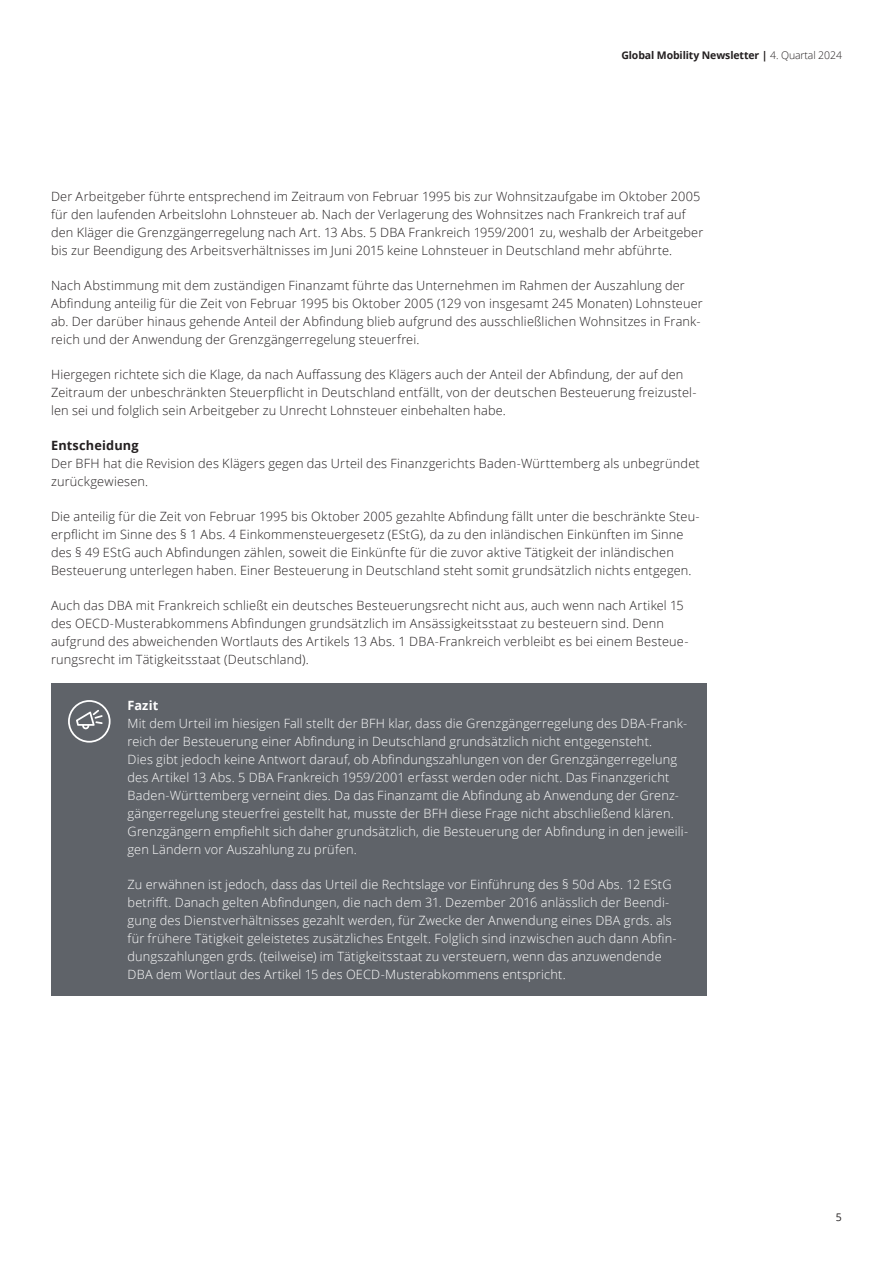
<style>
.page{position:relative;width:893px;height:1263px;background:#fff}
.page>*{position:absolute;margin:0;border:0;box-sizing:border-box;transform-origin:0 0}
.t1{font:300 12.75px/18px "Open Sans";letter-spacing:.01em;color:#231f20}
.t2{font:300 12.75px/18px "Open Sans";letter-spacing:.01em;color:#fff}
.t3{font:700 12.75px "Open Sans";letter-spacing:.015em;color:#231f20}
.t4{font:700 12.75px "Open Sans";letter-spacing:.01em;color:#fff}
.t5{font:700 10.5px "Open Sans";letter-spacing:-.01em;color:#231f20}
.t6{font:10.5px "Open Sans";color:#231f20}
.s1{font-weight:300}
</style>
<div class="page">
<div style="left:51px;top:683px;width:656px;height:313px;background:#5f6369"></div>
<svg style="left:68px;top:700px;width:43px;height:43px"></svg>
<p class="t5" style="left:621px;top:48px;width:222px">Global Mobility Newsletter | <span class="s1">4. Quartal 2024</span></p>
<p class="t1" style="left:51px;top:187px;width:654px">Der Arbeitgeber führte entsprechend im Zeitraum von Februar 1995 bis zur Wohnsitzaufgabe im Oktober 2005 für den laufenden Arbeitslohn Lohnsteuer ab. Nach der Verlagerung des Wohnsitzes nach Frankreich traf auf den Kläger die Grenzgängerregelung nach Art. 13 Abs. 5 DBA Frankreich 1959/2001 zu, weshalb der Arbeitgeber bis zur Beendigung des Arbeitsverhältnisses im Juni 2015 keine Lohnsteuer in Deutschland mehr abführte.</p>
<p class="t1" style="left:51px;top:276px;width:653px">Nach Abstimmung mit dem zuständigen Finanzamt führte das Unternehmen im Rahmen der Auszahlung der Abfindung anteilig für die Zeit von Februar 1995 bis Oktober 2005 (129 von insgesamt 245 Monaten) Lohnsteuer ab. Der darüber hinaus gehende Anteil der Abfindung blieb aufgrund des ausschließlichen Wohnsitzes in Frank&shy;reich und der Anwendung der Grenzgängerregelung steuerfrei.</p>
<p class="t1" style="left:51px;top:365px;width:647px">Hiergegen richtete sich die Klage, da nach Auffassung des Klägers auch der Anteil der Abfindung, der auf den<br>Zeitraum der unbeschränkten Steuerpflicht in Deutschland entfällt, von der deutschen Besteuerung freizustel&shy;len sei und folglich sein Arbeitgeber zu Unrecht Lohnsteuer einbehalten habe.</p>
<p class="t3" style="left:51px;top:437px;width:89px">Entscheidung</p>
<p class="t1" style="left:51px;top:454px;width:650px">Der BFH hat die Revision des Klägers gegen das Urteil des Finanzgerichts Baden-Württemberg als unbegründet zurückgewiesen.</p>
<p class="t1" style="left:51px;top:507px;width:650px">Die anteilig für die Zeit von Februar 1995 bis Oktober 2005 gezahlte Abfindung fällt unter die beschränkte Steu&shy;erpflicht im Sinne des § 1 Abs. 4 Einkommensteuergesetz (EStG), da zu den inländischen Einkünften im Sinne des § 49 EStG auch Abfindungen zählen, soweit die Einkünfte für die zuvor aktive Tätigkeit der inländischen Besteuerung unterlegen haben. Einer Besteuerung in Deutschland steht somit grundsätzlich nichts entgegen.</p>
<p class="t1" style="left:51px;top:596px;width:639px">Auch das DBA mit Frankreich schließt ein deutsches Besteuerungsrecht nicht aus, auch wenn nach Artikel 15 des OECD-Musterabkommens Abfindungen grundsätzlich im Ansässigkeitsstaat zu besteuern sind. Denn aufgrund des abweichenden Wortlauts des Artikels 13 Abs. 1 DBA-Frankreich verbleibt es bei einem Besteue&shy;rungsrecht im Tätigkeitsstaat (Deutschland).</p>
<p class="t4" style="left:128px;top:696px;width:32px">Fazit</p>
<p class="t2" style="left:128px;top:714px;width:562px">Mit dem Urteil im hiesigen Fall stellt der BFH klar, dass die Grenzgängerregelung des DBA-Frank&shy;reich der Besteuerung einer Abfindung in Deutschland grundsätzlich nicht entgegensteht.<br>Dies gibt jedoch keine Antwort darauf, ob Abfindungszahlungen von der Grenzgängerregelung des Artikel 13 Abs. 5 DBA Frankreich 1959/2001 erfasst werden oder nicht. Das Finanzgericht Baden-Württemberg verneint dies. Da das Finanzamt die Abfindung ab Anwendung der Grenz&shy;gängerregelung steuerfrei gestellt hat, musste der BFH diese Frage nicht abschließend klären.<br>Grenzgängern empfiehlt sich daher grundsätzlich, die Besteuerung der Abfindung in den jeweili&shy;gen Ländern vor Auszahlung zu prüfen.</p>
<p class="t2" style="left:128px;top:875px;width:551px">Zu erwähnen ist jedoch, dass das Urteil die Rechtslage vor Einführung des § 50d Abs. 12 EStG betrifft. Danach gelten Abfindungen, die nach dem 31. Dezember 2016 anlässlich der Beendi&shy;gung des Dienstverhältnisses gezahlt werden, für Zwecke der Anwendung eines DBA grds. als für frühere Tätigkeit geleistetes zusätzliches Entgelt. Folglich sind inzwischen auch dann Abfin&shy;dungszahlungen grds. (teilweise) im Tätigkeitsstaat zu versteuern, wenn das anzuwendende DBA dem Wortlaut des Artikel 15 des OECD-Musterabkommens entspricht.</p>
<p class="t6" style="left:836px;top:1210px;width:8px">5</p>
</div>
